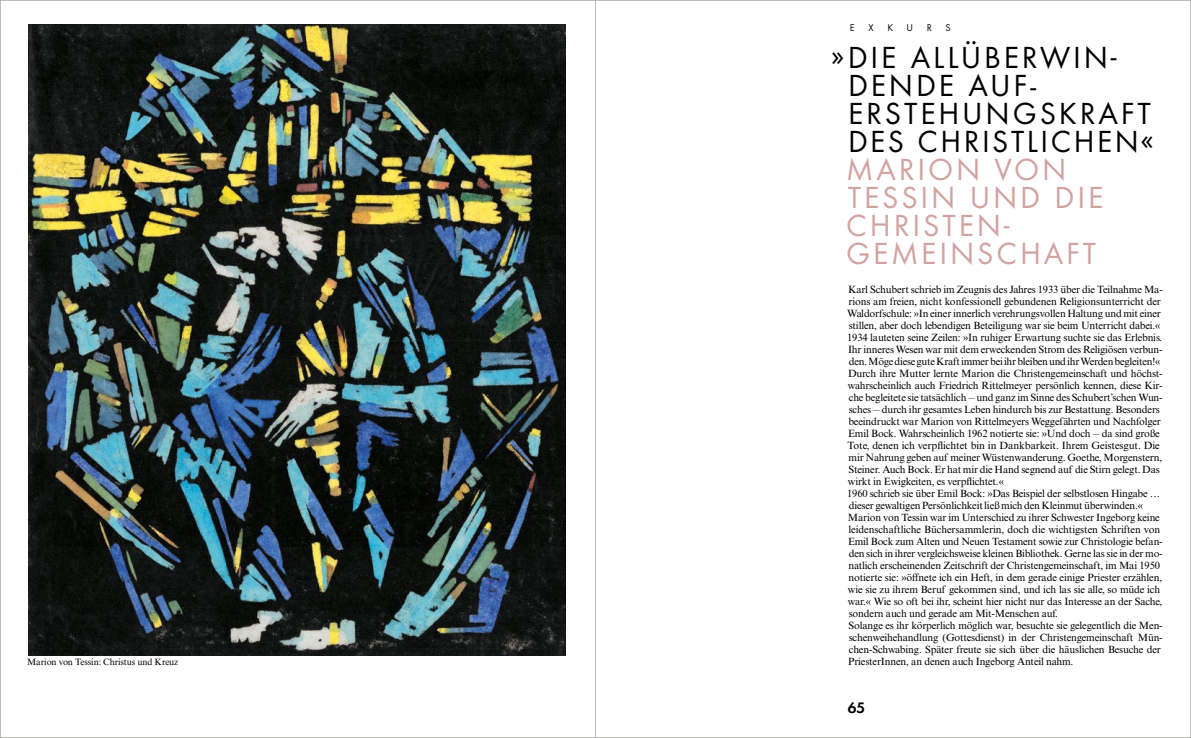
<style>
.page{position:relative;width:1191px;height:738px;background:#fff}
.page>*{position:absolute;margin:0;border:0;box-sizing:border-box;transform-origin:0 0}
.t1{font:28px/28px "Futura ND Book";letter-spacing:.1em;color:#000}
.t2{font:28px/28px "Futura ND Book";letter-spacing:.1em;color:#d2a2a1}
.t3{font:14px "Futura ND Demibold";color:#000}
.t4{font:10.5px/12px "Times NRMT Pro";letter-spacing:-.015em;color:#000}
.t5{font:9.2px "Times NRMT Pro";letter-spacing:-.01em;color:#000}
.t6{font:9px "Futura ND Book";color:#000}
</style>
<div class="page">
<img style="left:28px;top:25px;width:537px;height:629px">
<hr style="left:595px;top:0;width:1px;height:737px;background:#bcbcbc">
<p class="t6" style="left:850px;top:22px;width:6px">E</p>
<p class="t6" style="left:868px;top:22px;width:7px">X</p>
<p class="t6" style="left:887px;top:22px;width:7px">K</p>
<p class="t6" style="left:906px;top:22px;width:8px">U</p>
<p class="t6" style="left:926px;top:22px;width:7px">R</p>
<p class="t6" style="left:945px;top:22px;width:7px">S</p>
<h1 class="t1" style="left:848px;top:44px;width:307px;text-indent:-17px">»DIE ALLÜBERWIN-<br>DENDE AUF-<br>ERSTEHUNGSKRAFT<br>DES CHRISTLICHEN«</h1>
<h1 class="t2" style="left:846px;top:156px;width:259px">MARION VON<br>TESSIN UND DIE<br>CHRISTEN-<br>GEMEINSCHAFT</h1>
<p class="t4" style="left:847px;top:283px;width:317px">Karl Schubert schrieb im Zeugnis des Jahres 1933 über die Teilnahme Ma&shy;rions am freien, nicht konfessionell gebundenen Religionsunterricht der Waldorfschule: »In einer innerlich verehrungsvollen Haltung und mit einer stillen, aber doch lebendigen Beteiligung war sie beim Unterricht dabei.« 1934 lauteten seine Zeilen: »In ruhiger Erwartung suchte sie das Erlebnis.<br>Ihr inneres Wesen war mit dem erweckenden Strom des Religiösen verbun&shy;den. Möge diese gute Kraft immer bei ihr bleiben und ihr Werden begleiten!« Durch ihre Mutter lernte Marion die Christengemeinschaft und höchst&shy;wahrscheinlich auch Friedrich Rittelmeyer persönlich kennen, diese Kir&shy;che begleitete sie tatsächlich – und ganz im Sinne des Schubert’schen Wun&shy;sches – durch ihr gesamtes Leben hindurch bis zur Bestattung. Besonders beeindruckt war Marion von Rittelmeyers Weggefährten und Nachfolger Emil Bock. Wahrscheinlich 1962 notierte sie: »Und doch – da sind große Tote, denen ich verpflichtet bin in Dankbarkeit. Ihrem Geistesgut. Die mir Nahrung geben auf meiner Wüstenwanderung. Goethe, Morgenstern, Steiner. Auch Bock. Er hat mir die Hand segnend auf die Stirn gelegt. Das wirkt in Ewigkeiten, es verpflichtet.«<br>1960 schrieb sie über Emil Bock: »Das Beispiel der selbstlosen Hingabe … dieser gewaltigen Persönlichkeit ließ mich den Kleinmut überwinden.« Marion von Tessin war im Unterschied zu ihrer Schwester Ingeborg keine leidenschaftliche Büchersammlerin, doch die wichtigsten Schriften von Emil Bock zum Alten und Neuen Testament sowie zur Christologie befan&shy;den sich in ihrer vergleichsweise kleinen Bibliothek. Gerne las sie in der mo&shy;natlich erscheinenden Zeitschrift der Christengemeinschaft, im Mai 1950 notierte sie: »öffnete ich ein Heft, in dem gerade einige Priester erzählen, wie sie zu ihrem Beruf gekommen sind, und ich las sie alle, so müde ich war.« Wie so oft bei ihr, scheint hier nicht nur das Interesse an der Sache, sondern auch und gerade am Mit-Menschen auf.<br>Solange es ihr körperlich möglich war, besuchte sie gelegentlich die Men&shy;schenweihehandlung (Gottesdienst) in der Christengemeinschaft Mün&shy;chen-Schwabing. Später freute sie sich über die häuslichen Besuche der</p>
<p class="t5" style="left:27px;top:656px;width:152px">Marion von Tessin: Christus und Kreuz</p>
<p class="t4" style="left:848px;top:655px;width:227px">PriesterInnen, an denen auch Ingeborg Anteil nahm.</p>
<h2 class="t3" style="left:847px;top:698px;width:19px">65</h2>
</div>
